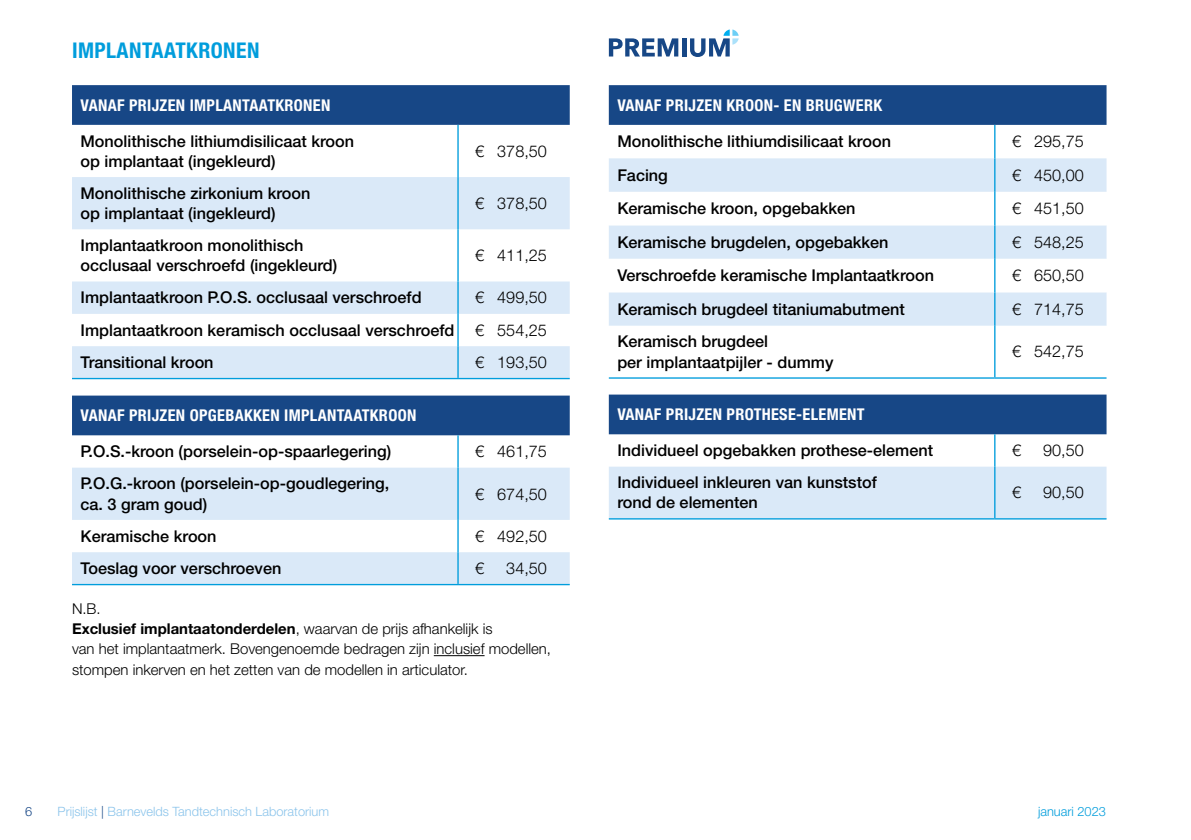
<style>
.page{position:relative;width:1191px;height:840px;background:#fff}
.page>*{position:absolute;margin:0;border:0;box-sizing:border-box;transform-origin:0 0}
.t1{font:700 condensed 21.6px "Helvetica Neue LT Std";letter-spacing:.02em;color:#009ddc}
.t2{font:500 16.2px/20.4px "Helvetica Neue LT Std";color:#000}
.t3{font:300 16.2px "Helvetica Neue LT Std";color:#000}
.t4{font:700 condensed 16.2px "Helvetica Neue LT Std";letter-spacing:.02em;color:#fff}
.t5{font:300 14.8px/20.4px "Helvetica Neue LT Std";color:#000}
.t6{font:300 12.8px "Helvetica Neue LT Std";color:#8bc4eb}
.t7{font:300 12.8px "Helvetica Neue LT Std";color:#009ddc}
.t8{font:300 12.8px "Helvetica Neue LT Std";color:#174786}
.s1{font-weight:700}
.s2{color:#174786}
</style>
<div class="page">
<div style="left:72px;top:85px;width:498px;height:40px;background:#174786"></div>
<svg style="left:72px;top:177px;width:498px;height:406px;fill:#dae9f8"></svg>
<hr style="left:457px;top:125px;width:2px;height:52px;background:#009ddc">
<hr style="left:457px;top:177px;width:2px;height:52px;background:#009ddc">
<hr style="left:457px;top:229px;width:2px;height:52px;background:#009ddc">
<hr style="left:457px;top:281px;width:2px;height:33px;background:#009ddc">
<hr style="left:457px;top:314px;width:2px;height:32px;background:#009ddc">
<hr style="left:457px;top:435px;width:2px;height:32px;background:#009ddc">
<hr style="left:457px;top:467px;width:2px;height:52px;background:#009ddc">
<hr style="left:457px;top:519px;width:2px;height:33px;background:#009ddc">
<hr style="left:457px;top:346px;width:2px;height:31px;background:#009ddc">
<hr style="left:72px;top:377px;width:386px;height:2px;background:#009ddc">
<hr style="left:458px;top:377px;width:112px;height:2px;background:#009ddc">
<hr style="left:457px;top:552px;width:2px;height:31px;background:#009ddc">
<hr style="left:72px;top:583px;width:386px;height:2px;background:#009ddc">
<hr style="left:458px;top:583px;width:112px;height:2px;background:#009ddc">
<div style="left:609px;top:394px;width:497px;height:40px;background:#174786"></div>
<div style="left:609px;top:466px;width:497px;height:52px;background:#dae9f8"></div>
<hr style="left:994px;top:434px;width:1px;height:32px;background:#009ddc">
<hr style="left:994px;top:466px;width:1px;height:52px;background:#009ddc">
<hr style="left:609px;top:518px;width:385px;height:1px;background:#009ddc">
<hr style="left:994px;top:518px;width:112px;height:1px;background:#009ddc">
<svg style="left:609px;top:38px;width:69px;height:18px"></svg>
<hr style="left:682px;top:38px;width:4px;height:18px;background:#174786">
<svg style="left:690px;top:29px;width:48px;height:28px"></svg>
<div style="left:609px;top:85px;width:497px;height:40px;background:#174786"></div>
<div style="left:609px;top:158px;width:497px;height:34px;background:#dae9f8"></div>
<svg style="left:609px;top:192px;width:497px;height:185px"></svg>
<hr style="left:994px;top:125px;width:1px;height:33px;background:#009ddc">
<hr style="left:994px;top:158px;width:1px;height:34px;background:#009ddc">
<hr style="left:994px;top:192px;width:1px;height:33px;background:#009ddc">
<hr style="left:994px;top:225px;width:1px;height:34px;background:#009ddc">
<hr style="left:994px;top:259px;width:1px;height:33px;background:#009ddc">
<hr style="left:994px;top:292px;width:1px;height:33px;background:#009ddc">
<hr style="left:994px;top:325px;width:1px;height:52px;background:#009ddc">
<hr style="left:609px;top:377px;width:385px;height:1px;background:#009ddc">
<hr style="left:994px;top:377px;width:112px;height:1px;background:#009ddc">
<hr style="left:434px;top:655px;width:50px;height:1px;background:#000">
<h1 class="t1" style="left:72px;top:37px;width:189px">IMPLANTAATKRONEN</h1>
<p class="t4" style="left:81px;top:95px;width:251px">VANAF PRIJZEN IMPLANTAATKRONEN</p>
<p class="t2" style="left:81px;top:130px;width:275px">Monolithische lithiumdisilicaat kroon op implantaat (ingekleurd)</p>
<p class="t3" style="left:475px;top:141px;width:73px">€ 378,50</p>
<p class="t2" style="left:81px;top:182px;width:231px">Monolithische zirkonium kroon op implantaat (ingekleurd)</p>
<p class="t3" style="left:475px;top:193px;width:73px">€ 378,50</p>
<p class="t2" style="left:81px;top:235px;width:258px">Implantaatkroon monolithisch occlusaal verschroefd (ingekleurd)</p>
<p class="t3" style="left:475px;top:245px;width:73px">€ 411,25</p>
<p class="t2" style="left:81px;top:287px;width:342px">Implantaatkroon P.O.S. occlusaal verschroefd</p>
<p class="t3" style="left:475px;top:287px;width:73px">€ 499,50</p>
<p class="t2" style="left:81px;top:319px;width:375px">Implantaatkroon keramisch occlusaal verschroefd</p>
<p class="t3" style="left:475px;top:320px;width:73px">€ 554,25</p>
<p class="t2" style="left:81px;top:351px;width:135px">Transitional kroon</p>
<p class="t3" style="left:475px;top:352px;width:73px">€ 193,50</p>
<p class="t4" style="left:81px;top:405px;width:337px">VANAF PRIJZEN OPGEBAKKEN IMPLANTAATKROON</p>
<p class="t2" style="left:81px;top:441px;width:312px">P.O.S.-kroon (porselein-op-spaarlegering)</p>
<p class="t3" style="left:475px;top:441px;width:73px">€ 461,75</p>
<p class="t2" style="left:81px;top:473px;width:310px">P.O.G.-kroon (porselein-op-goudlegering, ca. 3 gram goud)</p>
<p class="t3" style="left:475px;top:483px;width:73px">€ 674,50</p>
<p class="t2" style="left:81px;top:525px;width:138px">Keramische kroon</p>
<p class="t3" style="left:475px;top:526px;width:73px">€ 492,50</p>
<p class="t2" style="left:81px;top:557px;width:202px">Toeslag voor verschroeven</p>
<p class="t3" style="left:475px;top:558px;width:11px">€</p>
<p class="t3" style="left:506px;top:558px;width:42px">34,50</p>
<p class="t5" style="left:72px;top:597px;width:480px">N.B.<br><span class="s1">Exclusief implantaatonderdelen</span>, waarvan de prijs afhankelijk is<br>van het implantaatmerk. Bovengenoemde bedragen zijn inclusief modellen, stompen inkerven en het zetten van de modellen in articulator.</p>
<p class="t4" style="left:617px;top:95px;width:266px">VANAF PRIJZEN KROON- EN BRUGWERK</p>
<p class="t2" style="left:617px;top:131px;width:275px">Monolithische lithiumdisilicaat kroon</p>
<p class="t3" style="left:1012px;top:132px;width:73px">€ 295,75</p>
<p class="t2" style="left:617px;top:165px;width:52px">Facing</p>
<p class="t3" style="left:1012px;top:165px;width:73px">€ 450,00</p>
<p class="t2" style="left:617px;top:198px;width:240px">Keramische kroon, opgebakken</p>
<p class="t3" style="left:1012px;top:199px;width:73px">€ 451,50</p>
<p class="t2" style="left:617px;top:232px;width:273px">Keramische brugdelen, opgebakken</p>
<p class="t3" style="left:1012px;top:232px;width:73px">€ 548,25</p>
<p class="t2" style="left:617px;top:265px;width:318px">Verschroefde keramische Implantaatkroon</p>
<p class="t3" style="left:1012px;top:265px;width:73px">€ 650,50</p>
<p class="t2" style="left:617px;top:298px;width:289px">Keramisch brugdeel titaniumabutment</p>
<p class="t3" style="left:1012px;top:299px;width:73px">€ 714,75</p>
<p class="t2" style="left:617px;top:331px;width:218px">Keramisch brugdeel<br>per implantaatpijler - dummy</p>
<p class="t3" style="left:1012px;top:341px;width:73px">€ 542,75</p>
<p class="t4" style="left:617px;top:404px;width:249px">VANAF PRIJZEN PROTHESE-ELEMENT</p>
<p class="t2" style="left:617px;top:440px;width:317px">Individueel opgebakken prothese-element</p>
<p class="t3" style="left:1012px;top:440px;width:11px">€</p>
<p class="t3" style="left:1043px;top:440px;width:42px">90,50</p>
<p class="t2" style="left:617px;top:471px;width:261px">Individueel inkleuren van kunststof rond de elementen</p>
<p class="t3" style="left:1012px;top:482px;width:11px">€</p>
<p class="t3" style="left:1043px;top:482px;width:42px">90,50</p>
<p class="t8" style="left:25px;top:802px;width:9px">6</p>
<p class="t6" style="left:58px;top:802px;width:273px">Prijslijst <span class="s2">|</span> Barnevelds Tandtechnisch Laboratorium</p>
<p class="t7" style="left:1038px;top:802px;width:69px">januari 2023</p>
</div>
